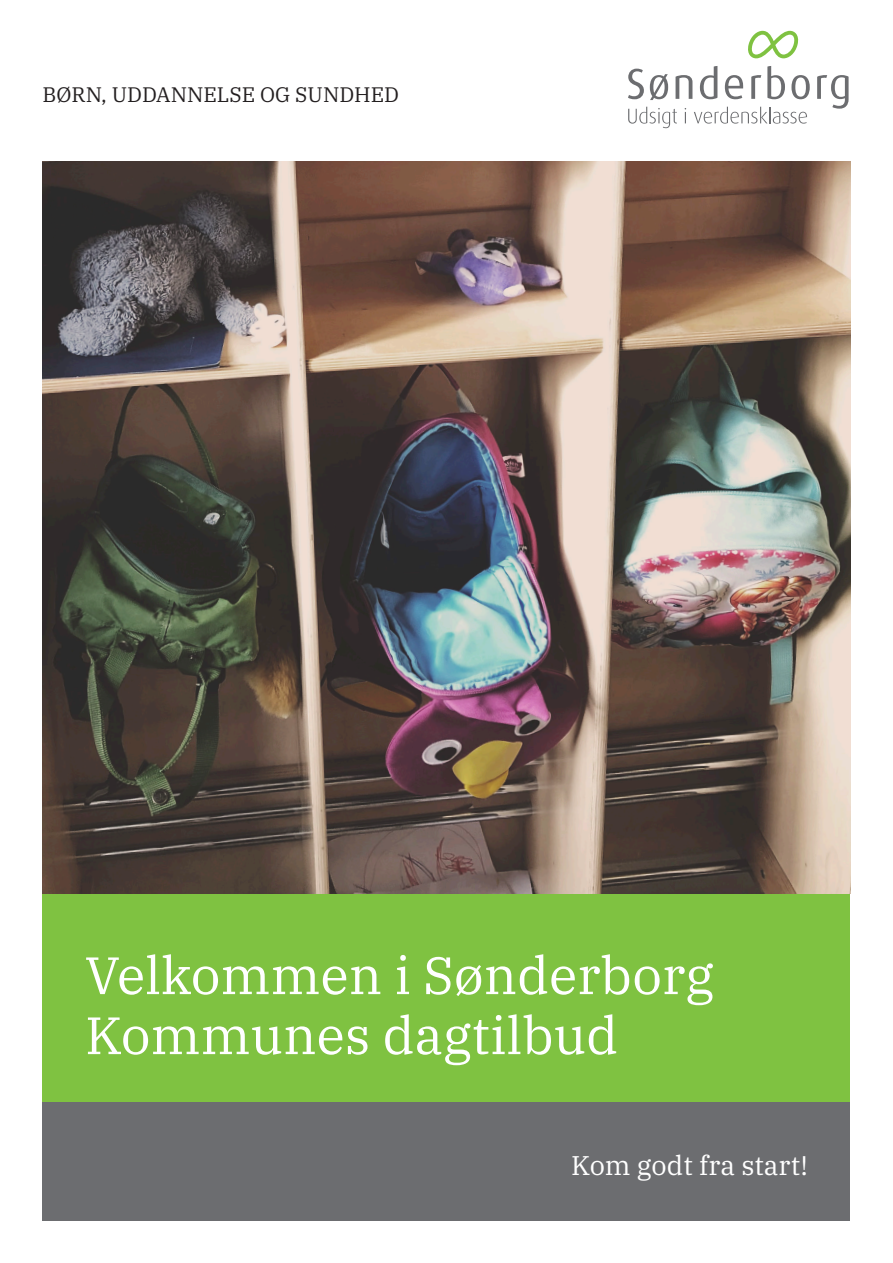
<style>
.page{position:relative;width:893px;height:1263px;background:#fff}
.page>*{position:absolute;margin:0;border:0;box-sizing:border-box;transform-origin:0 0}
.Titel{font:52.5px/60px "IBM Plex Serif";color:#fff}
.Footer_-_venstrestil{font:27px "IBM Plex Serif";color:#fff}
.Område{font:21px "IBM Plex Serif";color:#231f20}
</style>
<div class="page">
<div style="left:43px;top:1101px;width:807px;height:119px;background:#6c6d70"></div>
<div style="left:43px;top:893px;width:807px;height:208px;background:#7fc241"></div>
<img style="left:43px;top:162px;width:807px;height:731px">
<svg style="left:748px;top:31px;width:51px;height:27px"></svg>
<svg style="left:628px;top:69px;width:16px;height:30px"></svg>
<svg style="left:676px;top:75px;width:16px;height:24px"></svg>
<svg style="left:751px;top:75px;width:10px;height:24px"></svg>
<svg style="left:791px;top:75px;width:19px;height:24px"></svg>
<svg style="left:817px;top:75px;width:31px;height:34px"></svg>
<svg style="left:725px;top:75px;width:18px;height:24px"></svg>
<svg style="left:767px;top:66px;width:18px;height:33px"></svg>
<svg style="left:650px;top:74px;width:18px;height:26px"></svg>
<svg style="left:700px;top:66px;width:17px;height:33px"></svg>
<svg style="left:628px;top:107px;width:49px;height:21px"></svg>
<svg style="left:685px;top:108px;width:1px;height:15px"></svg>
<svg style="left:694px;top:107px;width:113px;height:17px"></svg>
<p class="Område" style="left:43px;top:79px;width:358px">BØRN, UDDANNELSE OG SUNDHED</p>
<h1 class="Titel" style="left:85px;top:941px;width:630px">Velkommen i Sønderborg<br>Kommunes dagtilbud</h1>
<p class="Footer_-_venstrestil" style="left:571px;top:1144px;width:238px">Kom godt fra start!</p>
</div>
